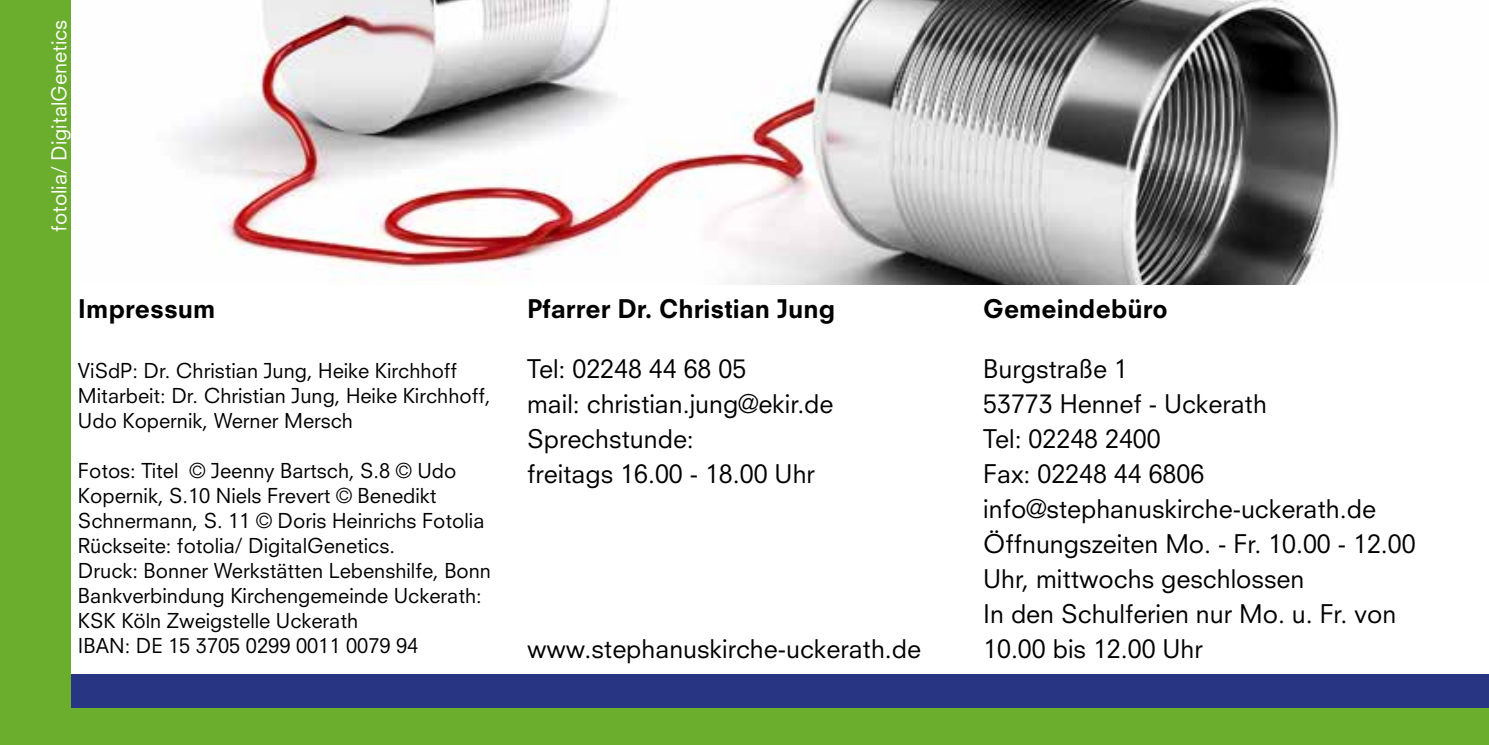
<style>
.page{position:relative;width:1489px;height:745px;background:#fff}
.page>*{position:absolute;margin:0;border:0;box-sizing:border-box;transform-origin:0 0}
.t1{font:25px/35px "Neuzeit SLT Std";color:#000}
.t2{font:800 25px "Neuzeit SLT Std";color:#000}
.t3{font:20px/25px "Neuzeit SLT Std";color:#000}
.t4{font:20px "Neuzeit SLT Std";color:#fff}
</style>
<div class="page">
<hr style="left:1488px;top:35px;width:1px;height:36px;background:#e6007d">
<div style="left:0;top:706px;width:1488px;height:38px;background:#6bae2e"></div>
<img style="left:177px;top:0;width:1162px;height:284px">
<div style="left:71px;top:673px;width:1417px;height:34px;background:#283583"></div>
<div style="left:0;top:0;width:71px;height:744px;background:#6bae2e"></div>
<p class="t4" style="left:47px;top:232px;width:214px;rotate:-90deg">fotolia/ DigitalGenetics</p>
<p class="t2" style="left:78px;top:293px;width:139px">Impressum</p>
<p class="t3" style="left:78px;top:357px;width:414px">ViSdP: Dr. Christian Jung, Heike Kirchhoff<br>Mitarbeit: Dr. Christian Jung, Heike Kirchhoff,<br>Udo Kopernik, Werner Mersch</p>
<p class="t3" style="left:78px;top:457px;width:414px">Fotos: Titel © Jeenny Bartsch, S.8 © Udo Kopernik, S.10 Niels Frevert © Benedikt Schnermann, S. 11 © Doris Heinrichs Fotolia Rückseite: fotolia/ DigitalGenetics.<br>Druck: Bonner Werkstätten Lebenshilfe, Bonn Bankverbindung Kirchengemeinde Uckerath:<br>KSK Köln Zweigstelle Uckerath<br>IBAN: DE 15 3705 0299 0011 0079 94</p>
<p class="t2" style="left:527px;top:293px;width:310px">Pfarrer Dr. Christian Jung</p>
<p class="t1" style="left:527px;top:350px;width:308px">Tel: 02248 44 68 05<br>mail: christian.jung@ekir.de<br>Sprechstunde:<br>freitags 16.00 - 18.00 Uhr</p>
<p class="t1" style="left:527px;top:630px;width:395px">www.stephanuskirche-uckerath.de</p>
<p class="t2" style="left:983px;top:293px;width:186px">Gemeindebüro</p>
<p class="t1" style="left:983px;top:350px;width:434px">Burgstraße 1<br>53773 Hennef - Uckerath<br>Tel: 02248 2400<br>Fax: 02248 44 6806 info@stephanuskirche-uckerath.de<br>Öffnungszeiten Mo. - Fr. 10.00 - 12.00<br>Uhr, mittwochs geschlossen<br>In den Schulferien nur Mo. u. Fr. von<br>10.00 bis 12.00 Uhr</p>
</div>
